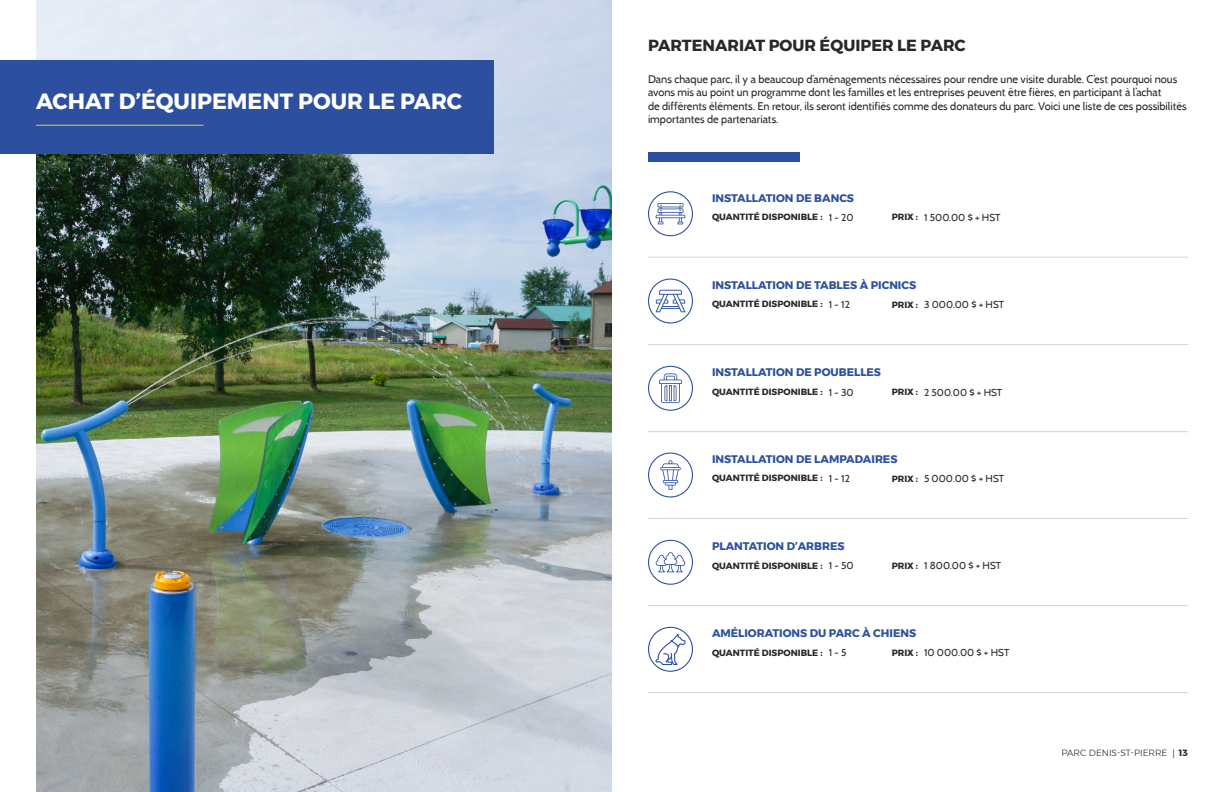
<style>
.page{position:relative;width:1224px;height:792px;background:#fff}
.page>*{position:absolute;margin:0;border:0;box-sizing:border-box;transform-origin:0 0}
.H3_-_Soutitre_Blanc{font:700 22px "Montserrat";color:#fff}
.H4_-_Soutitre_noir_b{font:700 16px "Montserrat";color:#292829}
.Texte{font:11px/13.2px "Cabin";color:#292829}
.H6_-_Soutitre_Blue_B{font:700 11px "Montserrat";color:#2c509f}
.Texte_-_Équipment_Pi{font:10px "Cabin";color:#292829}
.Texte_-_Montants_pou{font:10px "Cabin";color:#292829}
.H5_-_Soutitre_Projet{font:700 9px "Montserrat";color:#292829}
.Texte_-_Partenariat{font:700 9px "Montserrat";color:#292829}
.t1{font:300 9px "Montserrat";color:#292829}
.s1{font-family:"Minion Pro";font-weight:400}
.s2{font-weight:700}
</style>
<div class="page">
<img style="left:36px;top:0;width:576px;height:792px">
<div style="left:0;top:60px;width:494px;height:94px;background:#2c509f"></div>
<hr style="left:36px;top:125px;width:168px;height:1px;background:#f4cc1a">
<div style="left:648px;top:152px;width:152px;height:10px;background:#2c509f"></div>
<div style="left:648px;top:191px;width:45px;height:45px;border:1px solid #2a509f;border-radius:50%"></div>
<svg style="left:656px;top:203px;width:29px;height:21px"></svg>
<div style="left:648px;top:279px;width:45px;height:45px;border:1px solid #2a509f;border-radius:50%"></div>
<svg style="left:656px;top:290px;width:29px;height:22px"></svg>
<div style="left:648px;top:366px;width:45px;height:45px;border:1px solid #2a509f;border-radius:50%"></div>
<svg style="left:659px;top:373px;width:23px;height:30px"></svg>
<hr style="left:669px;top:385px;width:3px;height:16px;background:#2a509f">
<div style="left:648px;top:453px;width:45px;height:45px;border:1px solid #2a509f;border-radius:50%"></div>
<svg style="left:660px;top:460px;width:21px;height:30px"></svg>
<div style="left:648px;top:540px;width:45px;height:45px;border:1px solid #2a509f;border-radius:50%"></div>
<svg style="left:656px;top:552px;width:29px;height:20px"></svg>
<div style="left:648px;top:627px;width:45px;height:45px;border:1px solid #2a509f;border-radius:50%"></div>
<svg style="left:655px;top:633px;width:31px;height:32px"></svg>
<hr style="left:648px;top:257px;width:540px;height:1px;background:#d1d3d4">
<hr style="left:648px;top:344px;width:540px;height:1px;background:#d1d3d4">
<hr style="left:648px;top:431px;width:540px;height:1px;background:#d1d3d4">
<hr style="left:648px;top:518px;width:540px;height:1px;background:#d1d3d4">
<hr style="left:648px;top:605px;width:540px;height:1px;background:#d1d3d4">
<hr style="left:648px;top:692px;width:540px;height:1px;background:#d1d3d4">
<p class="H3_-_Soutitre_Blanc" style="left:36px;top:84px;width:428px">ACHAT D’ÉQUIPEMENT POUR LE PARC</p>
<p class="H4_-_Soutitre_noir_b" style="left:648px;top:33px;width:319px">PARTENARIAT POUR ÉQUIPER LE PARC</p>
<p class="Texte" style="left:648px;top:73px;width:540px">Dans chaque parc, il y a beaucoup d’aménagements nécessaires pour rendre une visite durable. C’est pourquoi nous avons mis au point un programme dont les familles et les entreprises peuvent être fières, en participant à l’achat<br>de différents éléments. En retour, ils seront identifiés comme des donateurs du parc. Voici une liste de ces possibilités importantes de partenariats.</p>
<p class="H6_-_Soutitre_Blue_B" style="left:712px;top:189px;width:144px">INSTALLATION DE BANCS</p>
<p class="H5_-_Soutitre_Projet" style="left:712px;top:210px;width:112px">QUANTITÉ DISPONIBLE :</p>
<p class="Texte_-_Montants_pou" style="left:829px;top:211px;width:26px">1 - 20</p>
<p class="Texte_-_Partenariat" style="left:892px;top:210px;width:28px">PRIX :</p>
<p class="Texte_-_Équipment_Pi" style="left:924px;top:211px;width:78px">1 500.00 $ + HST</p>
<p class="H6_-_Soutitre_Blue_B" style="left:712px;top:276px;width:206px">INSTALLATION DE TABLES À PICNICS</p>
<p class="H5_-_Soutitre_Projet" style="left:712px;top:297px;width:112px">QUANTITÉ DISPONIBLE :</p>
<p class="Texte_-_Montants_pou" style="left:829px;top:299px;width:23px">1 - 12</p>
<p class="Texte_-_Partenariat" style="left:892px;top:297px;width:28px">PRIX :</p>
<p class="Texte_-_Équipment_Pi" style="left:924px;top:299px;width:82px">3 000.00 $ + HST</p>
<p class="H6_-_Soutitre_Blue_B" style="left:712px;top:364px;width:171px">INSTALLATION DE POUBELLES</p>
<p class="H5_-_Soutitre_Projet" style="left:712px;top:384px;width:112px">QUANTITÉ DISPONIBLE :</p>
<p class="Texte_-_Montants_pou" style="left:829px;top:386px;width:26px">1 - 30</p>
<p class="Texte_-_Partenariat" style="left:892px;top:385px;width:28px">PRIX :</p>
<p class="Texte_-_Équipment_Pi" style="left:924px;top:386px;width:80px">2 500.00 $ + HST</p>
<p class="H6_-_Soutitre_Blue_B" style="left:712px;top:450px;width:187px">INSTALLATION DE LAMPADAIRES</p>
<p class="H5_-_Soutitre_Projet" style="left:712px;top:471px;width:112px">QUANTITÉ DISPONIBLE :</p>
<p class="Texte_-_Montants_pou" style="left:829px;top:473px;width:23px">1 - 12</p>
<p class="Texte_-_Partenariat" style="left:892px;top:471px;width:28px">PRIX :</p>
<p class="Texte_-_Équipment_Pi" style="left:924px;top:473px;width:82px">5 000.00 $ + HST</p>
<p class="H6_-_Soutitre_Blue_B" style="left:712px;top:538px;width:134px">PLANTATION D’ARBRES</p>
<p class="H5_-_Soutitre_Projet" style="left:712px;top:558px;width:112px">QUANTITÉ DISPONIBLE :</p>
<p class="Texte_-_Montants_pou" style="left:829px;top:560px;width:26px">1 - 50</p>
<p class="Texte_-_Partenariat" style="left:892px;top:559px;width:28px">PRIX :</p>
<p class="Texte_-_Équipment_Pi" style="left:924px;top:560px;width:79px">1 800.00 $ + HST</p>
<p class="H6_-_Soutitre_Blue_B" style="left:712px;top:625px;width:206px">AMÉLIORATIONS DU PARC À CHIENS</p>
<p class="H5_-_Soutitre_Projet" style="left:712px;top:645px;width:112px">QUANTITÉ DISPONIBLE :</p>
<p class="Texte_-_Montants_pou" style="left:829px;top:647px;width:19px">1 - 5</p>
<p class="Texte_-_Partenariat" style="left:892px;top:646px;width:28px">PRIX :</p>
<p class="Texte_-_Équipment_Pi" style="left:924px;top:647px;width:87px">10 000.00 $ + HST</p>
<p class="t1" style="left:1062px;top:746px;width:128px">PARC DENIS-ST-PIERRE <span class="s1">|</span> <span class="s2">13</span></p>
</div>
